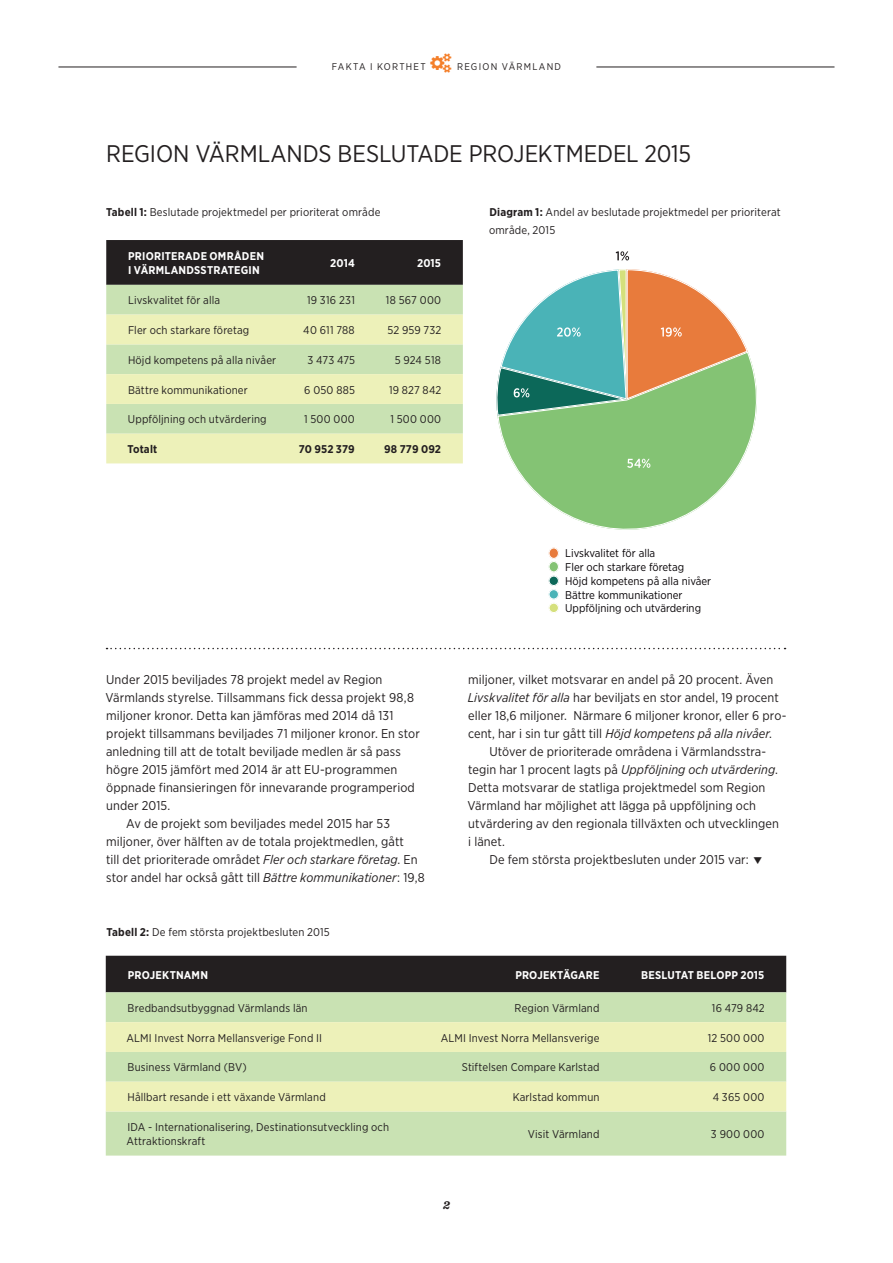
<style>
.page{position:relative;width:893px;height:1263px;background:#fff}
.page>*{position:absolute;margin:0;border:0;box-sizing:border-box;transform-origin:0 0}
.t1{font:24px "Gotham Narrow";letter-spacing:-.01em;color:#231f20}
.t2{font:12.75px "Gotham Narrow";letter-spacing:.005em;color:#231f20}
.t3{font:italic 12.75px "Gotham Narrow";letter-spacing:.005em;color:#231f20}
.t4{font:italic 700 12px "Sentinel";color:#231f20}
.t5{font:11.25px/18px "Gotham Narrow";letter-spacing:.015em;color:#231f20}
.t6{font:11.25px/13.8px "Gotham Narrow";color:#080407}
.t7{font:700 11.25px/13.5px "Gotham Narrow";letter-spacing:.015em;color:#fff}
.t8{font:700 11.25px "Gotham Narrow";letter-spacing:.01em;color:#231f20}
.t9{font:9.75px "Gotham Narrow";letter-spacing:.13em;color:#231f20}
.s1{font-weight:700}
.s2{color:#231f20}
.s3{font-style:italic}
.s4{font-style:normal}
</style>
<div class="page">
<hr style="left:596px;top:67px;width:238px;height:1px;background:#231f20">
<hr style="left:58px;top:67px;width:239px;height:1px;background:#231f20">
<div style="left:106px;top:240px;width:357px;height:45px;background:#231f20"></div>
<div style="left:106px;top:285px;width:357px;height:30px;background:#c9e2b3"></div>
<svg style="left:106px;top:315px;width:357px;height:148px;background:#deebb6"></svg>
<svg style="left:497px;top:352px;width:260px;height:178px"></svg>
<svg style="left:548px;top:547px;width:11px;height:66px"></svg>
<div style="left:106px;top:956px;width:680px;height:36px;background:#231f20"></div>
<div style="left:106px;top:992px;width:680px;height:163px;background:#c9e2b3"></div>
<svg style="left:106px;top:1022px;width:680px;height:89px;background:#e1ecb7"></svg>
<svg style="left:107px;top:648px;width:678px;height:1px"></svg>
<svg style="left:627px;top:459px;width:23px;height:9px"></svg>
<svg style="left:496px;top:269px;width:252px;height:147px"></svg>
<svg style="left:616px;top:251px;width:13px;height:9px"></svg>
<p class="t9" style="left:332px;top:60px;width:95px">FAKTA I KORTHET</p>
<p class="t9" style="left:457px;top:60px;width:106px">REGION VÄRMLAND</p>
<h1 class="t1" style="left:106px;top:139px;width:586px">REGION VÄRMLANDS BESLUTADE PROJEKTMEDEL 2015</h1>
<p class="t5" style="left:106px;top:203px;width:276px"><span class="s1">Tabell 1:</span> Beslutade projektmedel per prioriterat område</p>
<p class="t7" style="left:128px;top:249px;width:137px">PRIORITERADE OMRÅDEN<br>I VÄRMLANDSSTRATEGIN</p>
<p class="t7" style="left:324px;top:256px;width:32px"><span class="s2">2</span>2014</p>
<p class="t7" style="left:417px;top:256px;width:26px">2015</p>
<p class="t5" style="left:128px;top:291px;width:94px">Livskvalitet för alla</p>
<p class="t5" style="left:307px;top:291px;width:49px">19 316 231</p>
<p class="t5" style="left:386px;top:291px;width:57px">18 567 000</p>
<p class="t5" style="left:128px;top:321px;width:123px">Fler och starkare företag</p>
<p class="t5" style="left:303px;top:321px;width:53px">40 611 788</p>
<p class="t5" style="left:387px;top:321px;width:55px">52 959 732</p>
<p class="t5" style="left:128px;top:351px;width:150px">Höjd kompetens på alla nivåer</p>
<p class="t5" style="left:307px;top:351px;width:49px">3 473 475</p>
<p class="t5" style="left:395px;top:351px;width:48px">5 924 518</p>
<p class="t5" style="left:128px;top:380px;width:121px">Bättre kommunikationer</p>
<p class="t5" style="left:304px;top:380px;width:52px">6 050 885</p>
<p class="t5" style="left:389px;top:380px;width:54px">19 827 842</p>
<p class="t5" style="left:128px;top:410px;width:140px">Uppföljning och utvärdering</p>
<p class="t5" style="left:304px;top:410px;width:52px">1 500 000</p>
<p class="t5" style="left:390px;top:410px;width:52px">1 500 000</p>
<p class="t8" style="left:127px;top:442px;width:31px">Totalt</p>
<p class="t8" style="left:299px;top:442px;width:57px">70 952 379</p>
<p class="t8" style="left:384px;top:442px;width:58px">98 779 092</p>
<p class="t5" style="left:489px;top:203px;width:293px"><span class="s1">Diagram 1:</span> Andel av beslutade projektmedel per prioriterat område, 2015</p>
<p class="t2" style="left:106px;top:672px;width:278px">Under 2015 beviljades 78 projekt medel av Region</p>
<p class="t2" style="left:105px;top:690px;width:310px">Värmlands styrelse. Tillsammans fick dessa projekt 98,8</p>
<p class="t2" style="left:106px;top:708px;width:289px">miljoner kronor. Detta kan jämföras med 2014 då 131</p>
<p class="t2" style="left:106px;top:726px;width:315px">projekt tillsammans beviljades 71 miljoner kronor. En stor</p>
<p class="t2" style="left:106px;top:744px;width:296px">anledning till att de totalt beviljade medlen är så pass</p>
<p class="t2" style="left:106px;top:762px;width:293px">högre 2015 jämfört med 2014 är att EU-programmen</p>
<p class="t2" style="left:106px;top:780px;width:310px">öppnade finansieringen för innevarande programperiod</p>
<p class="t2" style="left:106px;top:798px;width:66px">under 2015.</p>
<p class="t2" style="left:126px;top:816px;width:265px">Av de projekt som beviljades medel 2015 har 53</p>
<p class="t2" style="left:106px;top:834px;width:299px">miljoner, över hälften av de totala projektmedlen, gått</p>
<p class="t2" style="left:106px;top:852px;width:313px">till det prioriterade området <span class="s3">Fler och starkare företag</span>. En</p>
<p class="t2" style="left:106px;top:870px;width:320px">stor andel har också gått till <span class="s3">Bättre kommunikationer</span>: 19,8</p>
<p class="t5" style="left:106px;top:923px;width:225px"><span class="s1">Tabell 2:</span> De fem största projektbesluten 2015</p>
<p class="t6" style="left:565px;top:546px;width:148px">Livskvalitet för alla<br>Fler och starkare företag<br>Höjd kompetens på alla nivåer<br>Bättre kommunikationer<br>Uppföljning och utvärdering</p>
<p class="t2" style="left:468px;top:672px;width:307px">miljoner, vilket motsvarar en andel på 20 procent. Även</p>
<p class="t2" style="left:468px;top:690px;width:313px"><span class="s3">Livskvalitet för alla</span> har beviljats en stor andel, 19 procent</p>
<p class="t2" style="left:468px;top:708px;width:320px">eller 18,6 miljoner. Närmare 6 miljoner kronor, eller 6 pro-</p>
<p class="t3" style="left:468px;top:726px;width:305px"><span class="s4">cent, har i sin tur gått till</span> Höjd kompetens på alla nivåer<span class="s4">.</span></p>
<p class="t2" style="left:489px;top:744px;width:278px">Utöver de prioriterade områdena i Värmlandsstra-</p>
<p class="t3" style="left:468px;top:762px;width:311px"><span class="s4">tegin har 1 procent lagts på</span> Uppföljning och utvärdering<span class="s4">.</span></p>
<p class="t2" style="left:468px;top:780px;width:299px">Detta motsvarar de statliga projektmedel som Region</p>
<p class="t2" style="left:467px;top:798px;width:290px">Värmland har möjlighet att lägga på uppföljning och</p>
<p class="t2" style="left:468px;top:816px;width:312px">utvärdering av den regionala tillväxten och utvecklingen</p>
<p class="t2" style="left:468px;top:834px;width:38px">i länet.</p>
<p class="t2" style="left:489px;top:852px;width:261px">De fem största projektbesluten under 2015 var:</p>
<p class="t7" style="left:128px;top:968px;width:82px">PROJEKTNAMN</p>
<p class="t7" style="left:515px;top:968px;width:86px">PROJEKTÄGARE</p>
<p class="t7" style="left:641px;top:968px;width:125px">BESLUTAT BELOPP 2015</p>
<p class="t5" style="left:128px;top:998px;width:182px">Bredbandsutbyggnad Värmlands län</p>
<p class="t5" style="left:515px;top:998px;width:86px">Region Värmland</p>
<p class="t5" style="left:712px;top:998px;width:54px">16 479 842</p>
<p class="t5" style="left:127px;top:1028px;width:197px">ALMI Invest Norra Mellansverige Fond II</p>
<p class="t5" style="left:441px;top:1028px;width:160px">ALMI Invest Norra Mellansverige</p>
<p class="t5" style="left:708px;top:1028px;width:58px">12 500 000</p>
<p class="t5" style="left:128px;top:1058px;width:121px">Business Värmland (BV)</p>
<p class="t5" style="left:462px;top:1058px;width:139px">Stiftelsen Compare Karlstad</p>
<p class="t5" style="left:710px;top:1058px;width:56px">6 000 000</p>
<p class="t5" style="left:128px;top:1088px;width:200px">Hållbart resande i ett växande Värmland</p>
<p class="t5" style="left:513px;top:1088px;width:88px">Karlstad kommun</p>
<p class="t5" style="left:713px;top:1088px;width:53px">4 365 000</p>
<p class="t5" style="left:127px;top:1120px;width:264px;line-height:13.5px">IDA - Internationalisering, Destinationsutveckling och<br>Attraktionskraft</p>
<p class="t5" style="left:528px;top:1125px;width:73px">Visit Värmland</p>
<p class="t5" style="left:711px;top:1125px;width:55px">3 900 000</p>
<p class="t4" style="left:443px;top:1195px;width:8px">2</p>
</div>
